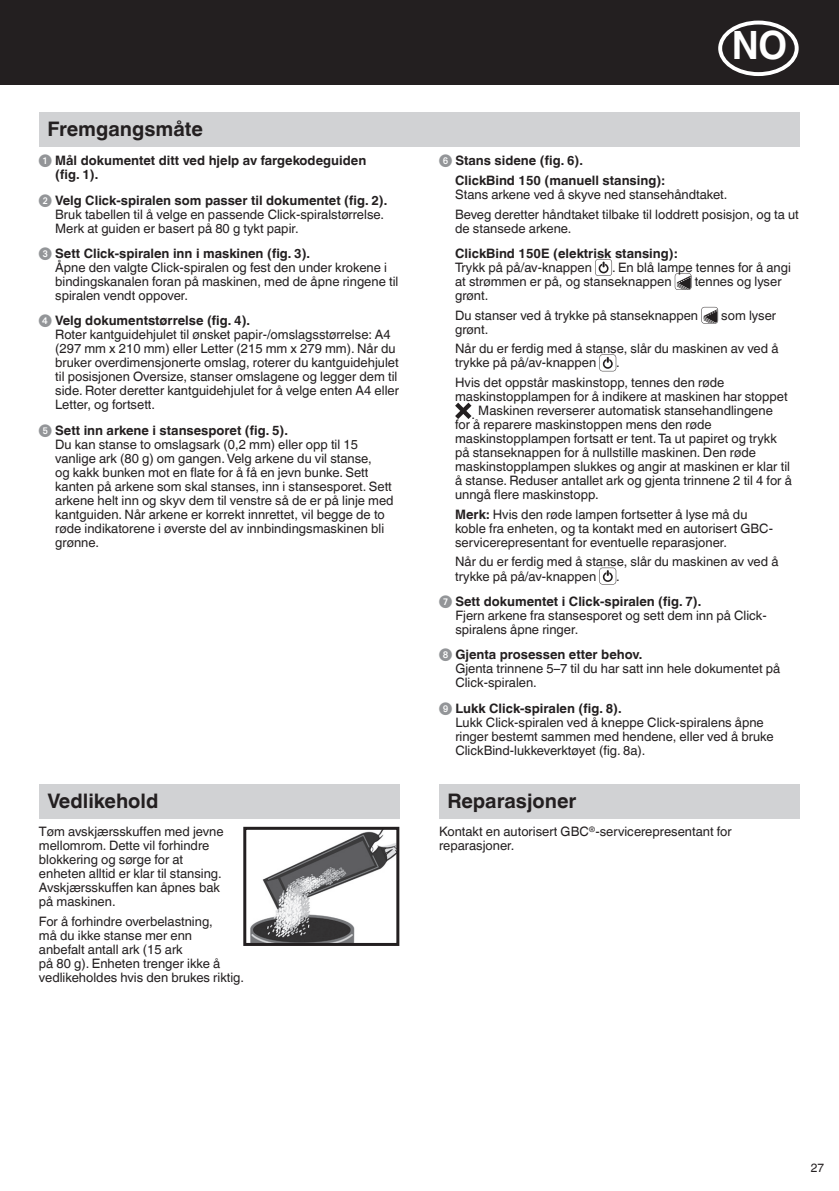
<style>
.page{position:relative;width:839px;height:1191px;background:#fff}
.page>*{position:absolute;margin:0;border:0;box-sizing:border-box;transform-origin:0 0}
.t1{font:700 39px "Helvetica Linotype";color:#fff;scale:.95 1}
.t2{font:700 20px "Helvetica Linotype";color:#231f20}
.t3{font:13px/14px "Helvetica Linotype";color:#231f20}
.t4{font:700 13px/14px "Helvetica Linotype";color:#231f20}
.t5{font:12px "Helvetica Linotype";color:#231f20}
.s1{font-family:"European Pi One";font-weight:400;color:#939598}
.s2{font-family:"European Pi One";color:#939598}
.s3{font-weight:700}
.s4{font-weight:400}
</style>
<div class="page">
<div style="left:0;top:0;width:838px;height:84px;background:#231f20"></div>
<div style="left:39px;top:113px;width:760px;height:34px;background:#d1d2d4"></div>
<svg style="left:595px;top:259px;width:16px;height:17px"></svg>
<svg style="left:674px;top:273px;width:17px;height:17px"></svg>
<svg style="left:701px;top:307px;width:16px;height:16px"></svg>
<svg style="left:599px;top:354px;width:17px;height:17px"></svg>
<svg style="left:455px;top:402px;width:16px;height:17px"></svg>
<svg style="left:599px;top:567px;width:17px;height:17px"></svg>
<div style="left:439px;top:784px;width:360px;height:34px;background:#d1d2d4"></div>
<div style="left:39px;top:784px;width:360px;height:34px;background:#d1d2d4"></div>
<img style="left:250px;top:830px;width:145px;height:111px">
<div style="left:243px;top:826px;width:156px;height:119px;border:3px solid #231f20"></div>
<p class="t2" style="left:47px;top:118px;width:157px">Fremgangsmåte</p>
<p class="t4" style="left:55px;top:154px;width:312px;text-indent:-16px"><span class="s1">1</span> Mål dokumentet ditt ved hjelp av fargekodeguiden (fig. 1).</p>
<p class="t3" style="left:55px;top:193px;width:333px;text-indent:-16px"><span class="s2">2</span> <span class="s3">Velg Click-spiralen som passer til dokumentet (fig. 2).<br></span>Bruk tabellen til å velge en passende Click-spiralstørrelse.<br>Merk at guiden er basert på 80 g tykt papir.</p>
<p class="t3" style="left:55px;top:246px;width:344px;text-indent:-16px"><span class="s2">3</span> <span class="s3">Sett Click-spiralen inn i maskinen (fig. 3).<br></span>Åpne den valgte Click-spiralen og fest den under krokene i bindingskanalen foran på maskinen, med de åpne ringene til spiralen vendt oppover.</p>
<p class="t3" style="left:55px;top:314px;width:345px;text-indent:-16px"><span class="s2">4</span> <span class="s3">Velg dokumentstørrelse (fig. 4).<br></span>Roter kantguidehjulet til ønsket papir-/omslagsstørrelse: A4 (297 mm x 210 mm) eller Letter (215 mm x 279 mm). Når du bruker overdimensjonerte omslag, roterer du kantguidehjulet til posisjonen Oversize, stanser omslagene og legger dem til side. Roter deretter kantguidehjulet for å velge enten A4 eller Letter, og fortsett.</p>
<p class="t3" style="left:55px;top:423px;width:340px;text-indent:-16px"><span class="s2">5</span> <span class="s3">Sett inn arkene i stansesporet (fig. 5).<br></span>Du kan stanse to omslagsark (0,2 mm) eller opp til 15 vanlige ark (80 g) om gangen. Velg arkene du vil stanse,<br>og kakk bunken mot en flate for å få en jevn bunke. Sett kanten på arkene som skal stanses, inn i stansesporet. Sett arkene helt inn og skyv dem til venstre så de er på linje med kantguiden. Når arkene er korrekt innrettet, vil begge de to røde indikatorene i øverste del av innbindingsmaskinen bli grønne.</p>
<p class="t2" style="left:47px;top:789px;width:113px">Vedlikehold</p>
<p class="t3" style="left:39px;top:824px;width:186px">Tøm avskjærsskuffen med jevne mellomrom. Dette vil forhindre blokkering og sørge for at enheten alltid er klar til stansing.<br>Avskjærsskuffen kan åpnes bak på maskinen.</p>
<p class="t3" style="left:39px;top:914px;width:207px">For å forhindre overbelastning,<br>må du ikke stanse mer enn<br>anbefalt antall ark (15 ark<br>på 80 g). Enheten trenger ikke å vedlikeholdes hvis den brukes riktig.</p>
<p class="t1" style="left:731px;top:23px;width:60px">NO</p>
<p class="t4" style="left:439px;top:154px;width:145px"><span class="s1">6</span> Stans sidene (fig. 6).</p>
<p class="t3" style="left:455px;top:173px;width:274px"><span class="s3">ClickBind 150 (manuell stansing):<br></span>Stans arkene ved å skyve ned stansehåndtaket.</p>
<p class="t3" style="left:455px;top:207px;width:345px">Beveg deretter håndtaket tilbake til loddrett posisjon, og ta ut de stansede arkene.</p>
<p class="t4" style="left:455px;top:246px;width:223px">ClickBind 150E (elektrisk stansing):<br><span class="s4">Trykk på på/av-knappen</span></p>
<p class="t3" style="left:455px;top:260px;width:337px;text-indent:157px">. En blå lampe tennes for å angi at strømmen er på, og stanseknappen</p>
<p class="t3" style="left:694px;top:274px;width:88px">tennes og lyser</p>
<p class="t3" style="left:455px;top:288px;width:35px">grønt.</p>
<p class="t3" style="left:455px;top:308px;width:244px">Du stanser ved å trykke på stanseknappen</p>
<p class="t3" style="left:720px;top:308px;width:56px">som lyser</p>
<p class="t3" style="left:455px;top:322px;width:35px">grønt.</p>
<p class="t3" style="left:455px;top:342px;width:325px">Når du er ferdig med å stanse, slår du maskinen av ved å trykke på på/av-knappen</p>
<p class="t3" style="left:616px;top:356px;width:5px">.</p>
<p class="t3" style="left:455px;top:375px;width:270px">Hvis det oppstår maskinstopp, tennes den røde</p>
<p class="t3" style="left:455px;top:389px;width:334px">maskinstopplampen for å indikere at maskinen har stoppet</p>
<p class="t3" style="left:471px;top:403px;width:303px">. Maskinen reverserer automatisk stansehandlingene</p>
<p class="t3" style="left:455px;top:417px;width:258px">for å reparere maskinstoppen mens den røde</p>
<p class="t3" style="left:455px;top:431px;width:323px">maskinstopplampen fortsatt er tent. Ta ut papiret og trykk</p>
<p class="t3" style="left:455px;top:445px;width:302px">på stanseknappen for å nullstille maskinen. Den røde</p>
<p class="t3" style="left:455px;top:459px;width:336px">maskinstopplampen slukkes og angir at maskinen er klar til</p>
<p class="t3" style="left:455px;top:473px;width:338px">å stanse. Reduser antallet ark og gjenta trinnene 2 til 4 for å</p>
<p class="t3" style="left:455px;top:487px;width:145px">unngå flere maskinstopp.</p>
<p class="t3" style="left:455px;top:507px;width:319px"><span class="s3">Merk:</span> Hvis den røde lampen fortsetter å lyse må du koble fra enheten, og ta kontakt med en autorisert GBC&shy;servicerepresentant for eventuelle reparasjoner.</p>
<p class="t3" style="left:455px;top:555px;width:325px">Når du er ferdig med å stanse, slår du maskinen av ved å trykke på på/av-knappen</p>
<p class="t3" style="left:616px;top:569px;width:5px">.</p>
<p class="t3" style="left:455px;top:594px;width:313px;text-indent:-16px"><span class="s2">7</span> <span class="s3">Sett dokumentet i Click-spiralen (fig. 7).<br></span>Fjern arkene fra stansesporet og sett dem inn på Click&shy;spiralens åpne ringer.</p>
<p class="t3" style="left:455px;top:647px;width:326px;text-indent:-16px"><span class="s2">8</span> <span class="s3">Gjenta prosessen etter behov.<br></span>Gjenta trinnene 5–7 til du har satt inn hele dokumentet på<br>Click-spiralen.</p>
<p class="t3" style="left:455px;top:701px;width:319px;text-indent:-16px"><span class="s2">9</span> <span class="s3">Lukk Click-spiralen (fig. 8).<br></span>Lukk Click-spiralen ved å kneppe Click-spiralens åpne ringer bestemt sammen med hendene, eller ved å bruke ClickBind-lukkeverktøyet (fig. 8a).</p>
<p class="t2" style="left:447px;top:789px;width:130px">Reparasjoner</p>
<p class="t3" style="left:439px;top:824px;width:294px">Kontakt en autorisert GBC<sup>®</sup>-servicerepresentant for reparasjoner.</p>
<p class="t5" style="left:810px;top:1160px;width:15px">27</p>
</div>
